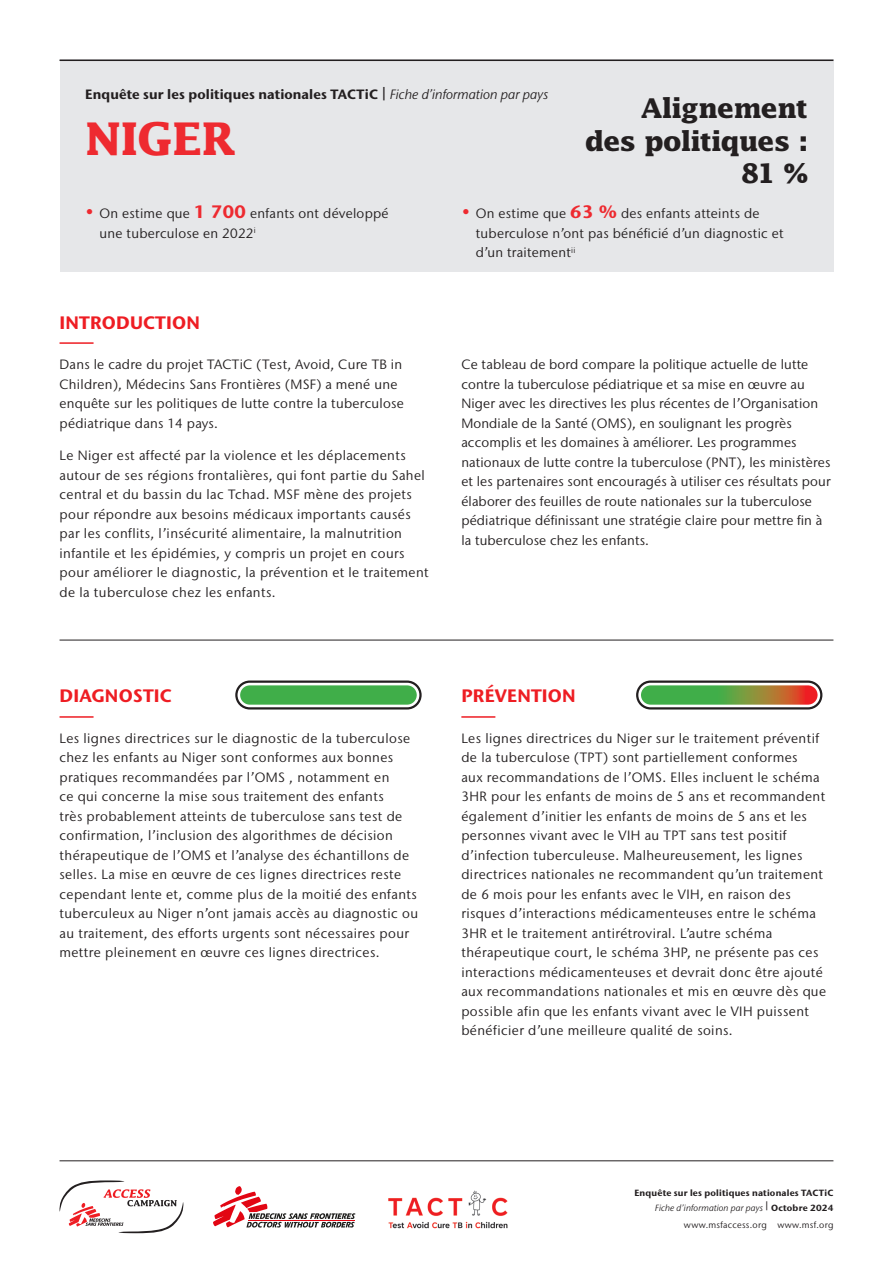
<style>
.page{position:relative;width:893px;height:1263px;background:#fff}
.page>*{position:absolute;margin:0;border:0;box-sizing:border-box;transform-origin:0 0}
.Body_Copy{font:700 45px "Lucida";letter-spacing:-.02em;color:#ee2a30}
.t1{font:700 27px/32.4px "Lucida";letter-spacing:-.03em;color:#231f20;text-align:right}
.Subtitle_2{font:700 18px "Stone Sans IIITC Std";letter-spacing:.01em;color:#ee1d23}
.Body{font:13.5px/19.5px "Stone Sans IIITC Std";letter-spacing:.03em;color:#231f20}
.Body-2{font:13.5px/19.5px "Stone Sans IIITC Std";letter-spacing:.01em;color:#231f20}
.Body_Copy-2{font:700 13.5px "Stone Sans IIITC Std";letter-spacing:.01em;color:#231f20}
.Body_Copy-3{font:700 9px "Stone Sans IIITC Std";letter-spacing:.02em;color:#231f20}
.Body_Copy-4{font:italic 9px "Stone Sans IIITC Std";letter-spacing:.015em;color:#231f20}
.t2{font:9px "Stone Sans IIITC Std";letter-spacing:.03em;color:#231f20}
.s1{font-weight:400;font-style:italic}
.s2{font-weight:600;font-size:18px;color:#ee2a30}
.s3{font-weight:700;font-size:18px;color:#ee2a30}
.s4{font-weight:700;font-style:normal}
</style>
<div class="page">
<hr style="left:60px;top:1160px;width:773px;height:1px;background:#231f20">
<svg style="left:60px;top:1180px;width:123px;height:53px"></svg>
<img style="left:388px;top:1190px;width:120px;height:39px">
<svg style="left:213px;top:1186px;width:142px;height:41px"></svg>
<svg style="left:637px;top:682px;width:184px;height:26px;background:#788f3f"></svg>
<div style="left:633px;top:678px;width:192px;height:34px;border:8px solid #fff;border-radius:13px"></div>
<div style="left:636px;top:680px;width:186px;height:29px;border:2px solid #231f20;border-radius:13px"></div>
<div style="left:60px;top:60px;width:773px;height:212px;background:#e6e7e9"></div>
<hr style="left:60px;top:60px;width:773px;height:1px;background:#231f20">
<hr style="left:60px;top:640px;width:773px;height:1px;background:#231f20">
<hr style="left:60px;top:342px;width:34px;height:2px;background:#ee1d23">
<hr style="left:60px;top:716px;width:34px;height:2px;background:#ee1d23">
<hr style="left:461px;top:716px;width:34px;height:2px;background:#ee1d23">
<div style="left:236px;top:682px;width:184px;height:26px;background:#40ae49;border-radius:13px"></div>
<div style="left:233px;top:678px;width:191px;height:34px;border:8px solid #fff;border-radius:13px"></div>
<div style="left:235px;top:680px;width:187px;height:29px;border:2px solid #231f20;border-radius:13px"></div>
<p class="Body_Copy-2" style="left:85px;top:85px;width:465px">Enquête sur les politiques nationales TACTiC | <span class="s1">Fiche d’information par pays</span></p>
<p class="Body_Copy" style="left:85px;top:111px;width:152px">NIGER</p>
<p class="t1" style="left:585px;top:92px;width:224px">Alignement des politiques :<br>81 %</p>
<p class="Body" style="left:99px;top:204px;width:291px;text-indent:-14px"><span class="s2">•</span> On estime que <span class="s3">1 700</span> enfants ont développé une tuberculose en 2022<sup>i</sup></p>
<p class="Body" style="left:476px;top:204px;width:309px;text-indent:-14px"><span class="s2">•</span> On estime que <span class="s3">63 %</span> des enfants atteints de tuberculose n’ont pas bénéficié d’un diagnostic et d’un traitement<sup>ii</sup></p>
<p class="Subtitle_2" style="left:60px;top:311px;width:142px">INTRODUCTION</p>
<p class="Body" style="left:60px;top:355px;width:346px">Dans le cadre du projet TACTiC (Test, Avoid, Cure TB in Children), Médecins Sans Frontières (MSF) a mené une enquête sur les politiques de lutte contre la tuberculose pédiatrique dans 14 pays.</p>
<p class="Body" style="left:60px;top:446px;width:371px">Le Niger est affecté par la violence et les déplacements autour de ses régions frontalières, qui font partie du Sahel central et du bassin du lac Tchad. MSF mène des projets pour répondre aux besoins médicaux importants causés par les conflits, l’insécurité alimentaire, la malnutrition infantile et les épidémies, y compris un projet en cours pour améliorer le diagnostic, la prévention et le traitement de la tuberculose chez les enfants.</p>
<p class="Body-2" style="left:461px;top:355px;width:371px">Ce tableau de bord compare la politique actuelle de lutte contre la tuberculose pédiatrique et sa mise en œuvre au Niger avec les directives les plus récentes de l’Organisation Mondiale de la Santé (OMS), en soulignant les progrès accomplis et les domaines à améliorer. Les programmes nationaux de lutte contre la tuberculose (PNT), les ministères et les partenaires sont encouragés à utiliser ces résultats pour élaborer des feuilles de route nationales sur la tuberculose pédiatrique définissant une stratégie claire pour mettre fin à la tuberculose chez les enfants.</p>
<p class="Subtitle_2" style="left:60px;top:684px;width:114px">DIAGNOSTIC</p>
<p class="Body" style="left:60px;top:728px;width:360px">Les lignes directrices sur le diagnostic de la tuberculose chez les enfants au Niger sont conformes aux bonnes pratiques recommandées par l’OMS , notamment en<br>ce qui concerne la mise sous traitement des enfants<br>très probablement atteints de tuberculose sans test de confirmation, l’inclusion des algorithmes de décision thérapeutique de l’OMS et l’analyse des échantillons de selles. La mise en œuvre de ces lignes directrices reste cependant lente et, comme plus de la moitié des enfants tuberculeux au Niger n’ont jamais accès au diagnostic ou au traitement, des efforts urgents sont nécessaires pour mettre pleinement en œuvre ces lignes directrices.</p>
<p class="Subtitle_2" style="left:461px;top:684px;width:116px">PRÉVENTION</p>
<p class="Body" style="left:461px;top:728px;width:366px">Les lignes directrices du Niger sur le traitement préventif de la tuberculose (TPT) sont partiellement conformes<br>aux recommandations de l’OMS. Elles incluent le schéma 3HR pour les enfants de moins de 5 ans et recommandent également d’initier les enfants de moins de 5 ans et les personnes vivant avec le VIH au TPT sans test positif d’infection tuberculeuse. Malheureusement, les lignes directrices nationales ne recommandent qu’un traitement de 6 mois pour les enfants avec le VIH, en raison des risques d’interactions médicamenteuses entre le schéma 3HR et le traitement antirétroviral. L’autre schéma thérapeutique court, le schéma 3HP, ne présente pas ces interactions médicamenteuses et devrait donc être ajouté aux recommandations nationales et mis en œuvre dès que possible afin que les enfants vivant avec le VIH puissent bénéficier d’une meilleure qualité de soins.</p>
<p class="Body_Copy-3" style="left:634px;top:1187px;width:201px">Enquête sur les politiques nationales TACTiC</p>
<p class="Body_Copy-4" style="left:655px;top:1202px;width:180px">Fiche d’information par pays <sup>|</sup> <span class="s4">Octobre 2024</span></p>
<p class="t2" style="left:684px;top:1219px;width:151px">www.msfaccess.org www.msf.org</p>
</div>
